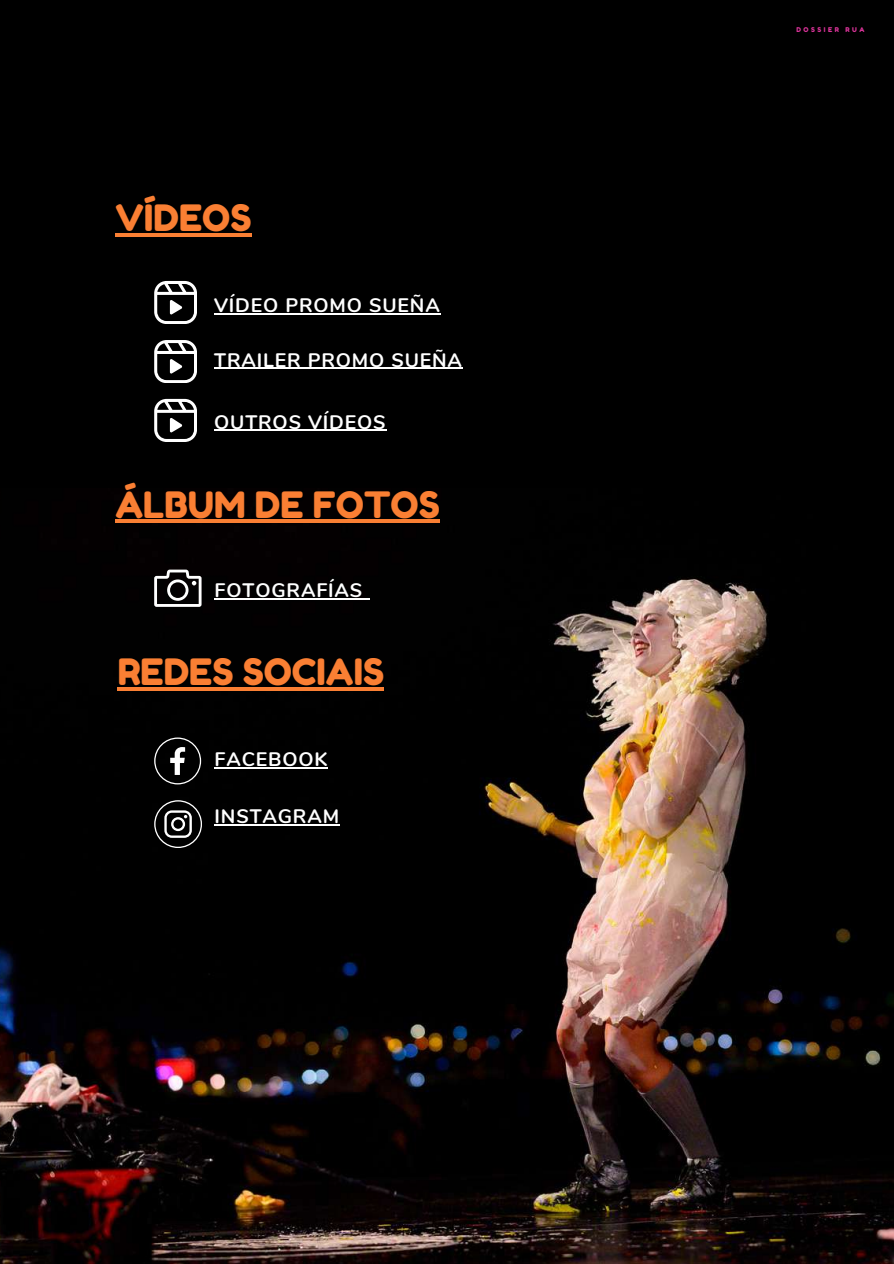
<style>
.page{position:relative;width:894px;height:1264px;background:#fff}
.page>*{position:absolute;margin:0;border:0;box-sizing:border-box;transform-origin:0 0}
.t1{font:36.3px "Fredoka One";color:#fa7f33}
.t2{font:700 19.5px "Nunito";letter-spacing:.045em;color:#fff}
.t3{font:6.6px "Fredoka One";letter-spacing:.38em;color:#db349a}
</style>
<div class="page">
<div style="left:0;top:0;width:893px;height:1263px;background:#000"></div>
<img style="left:0;top:519px;width:893px;height:744px">
<hr style="left:115px;top:233px;width:136px;height:4px;background:#fa7f33">
<hr style="left:118px;top:687px;width:266px;height:3px;background:#fa7f33">
<hr style="left:115px;top:520px;width:324px;height:3px;background:#fa7f33">
<svg style="left:154px;top:281px;width:43px;height:43px"></svg>
<hr style="left:214px;top:313px;width:226px;height:1px;background:#fff">
<svg style="left:154px;top:340px;width:43px;height:43px"></svg>
<hr style="left:214px;top:368px;width:249px;height:1px;background:#fff">
<svg style="left:154px;top:399px;width:43px;height:42px"></svg>
<hr style="left:214px;top:429px;width:172px;height:2px;background:#fff">
<svg style="left:154px;top:569px;width:47px;height:37px"></svg>
<hr style="left:214px;top:598px;width:149px;height:1px;background:#fff">
<svg style="left:154px;top:737px;width:47px;height:47px"></svg>
<hr style="left:214px;top:767px;width:114px;height:1px;background:#fff">
<svg style="left:154px;top:800px;width:47px;height:47px"></svg>
<hr style="left:214px;top:824px;width:126px;height:1px;background:#fff">
<h1 class="t1" style="left:115px;top:196px;width:138px">VÍDEOS</h1>
<p class="t2" style="left:214px;top:293px;width:227px">VÍDEO PROMO SUEÑA</p>
<p class="t2" style="left:214px;top:347px;width:249px">TRAILER PROMO SUEÑA</p>
<p class="t2" style="left:214px;top:409px;width:173px">OUTROS VÍDEOS</p>
<h1 class="t1" style="left:115px;top:482px;width:326px">ÁLBUM DE FOTOS</h1>
<p class="t2" style="left:214px;top:577px;width:149px">FOTOGRAFÍAS</p>
<h1 class="t1" style="left:118px;top:649px;width:268px">REDES SOCIAIS</h1>
<p class="t2" style="left:214px;top:746px;width:114px">FACEBOOK</p>
<p class="t2" style="left:214px;top:803px;width:126px">INSTAGRAM</p>
<p class="t3" style="left:796px;top:26px;width:69px">DOSSIER RUA</p>
</div>
